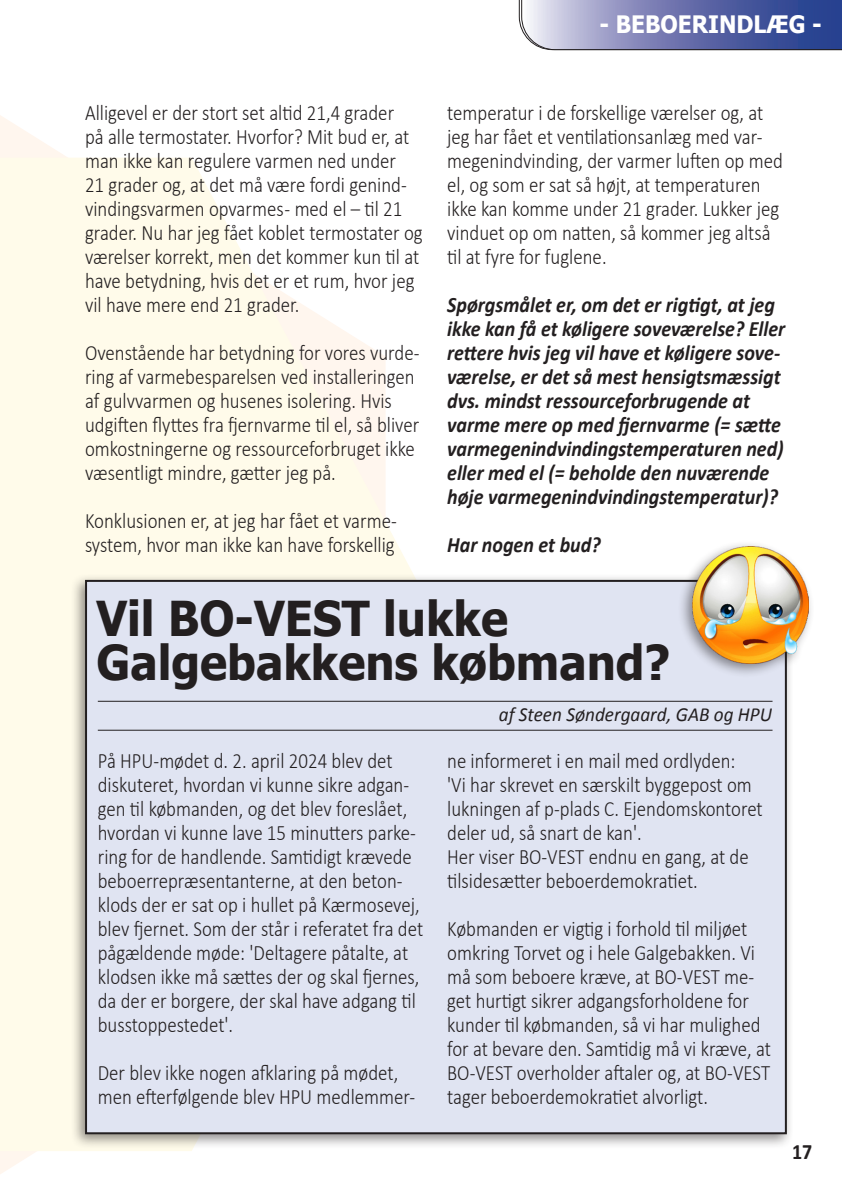
<style>
.page{position:relative;width:842px;height:1191px;background:#fff}
.page>*{position:absolute;margin:0;border:0;box-sizing:border-box;transform-origin:0 0}
.t1{font:700 48px/44px "Tahoma";color:#231f20;scale:.95 1}
.t2{font:700 24px "Tahoma";color:#fff;scale:.94 1}
.t3{font:300 22px/24px "Calibri";color:#231f20;scale:.86 1}
.t4{font:italic 700 22px/24px "Calibri";color:#231f20;scale:.91 1}
.t5{font:700 22px "Calibri";color:#231f20;scale:.91 1}
.t6{font:italic 20px "Calibri";color:#231f20;scale:.96 1}
</style>
<div class="page">
<svg style="left:0;top:115px;width:68px;height:1059px"></svg>
<svg style="left:0;top:158px;width:413px;height:993px;fill:#fffbea"></svg>
<svg style="left:518px;top:0;width:324px;height:51px;background:#777fb2"></svg>
<div style="left:70px;top:573px;width:724px;height:576px;background:#231f20;opacity:.5"></div>
<div style="left:86px;top:581px;width:700px;height:552px;background:#e0e4f2"></div>
<hr style="left:98px;top:729px;width:674px;height:1px;background:#231f20">
<hr style="left:98px;top:701px;width:674px;height:1px;background:#231f20">
<div style="left:677px;top:539px;width:138px;height:139px;background:#231f20;opacity:.5"></div>
<img style="left:692px;top:546px;width:117px;height:117px">
<p class="t2" style="left:569px;top:7px;width:240px">- SAMLERHJØRNET -</p>
<p class="t2" style="left:599px;top:7px;width:238px">- BEBOERINDLÆG -</p>
<p class="t3" style="left:85px;top:100px;width:394px">Alligevel er der stort set altid 21,4 grader<br>på alle termostater. Hvorfor? Mit bud er, at man ikke kan regulere varmen ned under<br>21 grader og, at det må være fordi genind&shy;vindingsvarmen opvarmes - med el – til 21 grader. Nu har jeg fået koblet termostater og værelser korrekt, men det kommer kun til at have betydning, hvis det er et rum, hvor jeg vil have mere end 21 grader.</p>
<p class="t3" style="left:85px;top:340px;width:390px">Ovenstående har betydning for vores vurde&shy;ring af varmebesparelsen ved installeringen af gulvvarmen og husenes isolering. Hvis udgiften flyttes fra fjernvarme til el, så bliver omkostningerne og ressourceforbruget ikke væsentligt mindre, gætter jeg på.</p>
<p class="t3" style="left:85px;top:508px;width:364px">Konklusionen er, at jeg har fået et varme&shy;system, hvor man ikke kan have forskellig</p>
<p class="t3" style="left:447px;top:100px;width:392px">temperatur i de forskellige værelser og, at jeg har fået et ventilationsanlæg med var&shy;megenindvinding, der varmer luften op med el, og som er sat så højt, at temperaturen ikke kan komme under 21 grader. Lukker jeg vinduet op om natten, så kommer jeg altså til at fyre for fuglene.</p>
<p class="t4" style="left:447px;top:292px;width:373px">Spørgsmålet er, om det er rigtigt, at jeg ikke kan få et køligere soveværelse? Eller rettere hvis jeg vil have et køligere sove&shy;værelse, er det så mest hensigtsmæssigt dvs. mindst ressourceforbrugende at varme mere op med fjernvarme (= sætte varmegenindvindingstemperaturen ned) eller med el (= beholde den nuværende høje varmegenindvindingstemperatur)?</p>
<p class="t4" style="left:447px;top:532px;width:170px">Har nogen et bud?</p>
<p class="t1" style="left:96px;top:593px;width:606px">Vil BO-VEST lukke<br>Galgebakkens købmand?</p>
<p class="t3" style="left:98px;top:748px;width:380px">På HPU-mødet d. 2. april 2024 blev det diskuteret, hvordan vi kunne sikre adgan&shy;gen til købmanden, og det blev foreslået, hvordan vi kunne lave 15 minutters parke&shy;ring for de handlende. Samtidigt krævede beboerrepræsentanterne, at den beton&shy;klods der er sat op i hullet på Kærmosevej, blev fjernet. Som der står i referatet fra det pågældende møde: 'Deltagere påtalte, at klodsen ikke må sættes der og skal fjernes, da der er borgere, der skal have adgang til busstoppestedet'.</p>
<p class="t3" style="left:98px;top:1060px;width:371px">Der blev ikke nogen afklaring på mødet, men efterfølgende blev HPU medlemmer-</p>
<p class="t6" style="left:499px;top:700px;width:286px">af Steen Søndergaard, GAB og HPU</p>
<p class="t3" style="left:447px;top:748px;width:369px">ne informeret i en mail med ordlyden:<br>'Vi har skrevet en særskilt byggepost om lukningen af p-plads C. Ejendomskontoret deler ud, så snart de kan'.</p>
<p class="t3" style="left:447px;top:844px;width:352px">Her viser BO-VEST endnu en gang, at de tilsidesætter beboerdemokratiet.</p>
<p class="t3" style="left:447px;top:916px;width:378px">Købmanden er vigtig i forhold til miljøet omkring Torvet og i hele Galgebakken. Vi må som beboere kræve, at BO-VEST me&shy;get hurtigt sikrer adgangsforholdene for kunder til købmanden, så vi har mulighed for at bevare den. Samtidig må vi kræve, at BO-VEST overholder aftaler og, at BO-VEST tager beboerdemokratiet alvorligt.</p>
<p class="t5" style="left:792px;top:1135px;width:24px">17</p>
</div>
